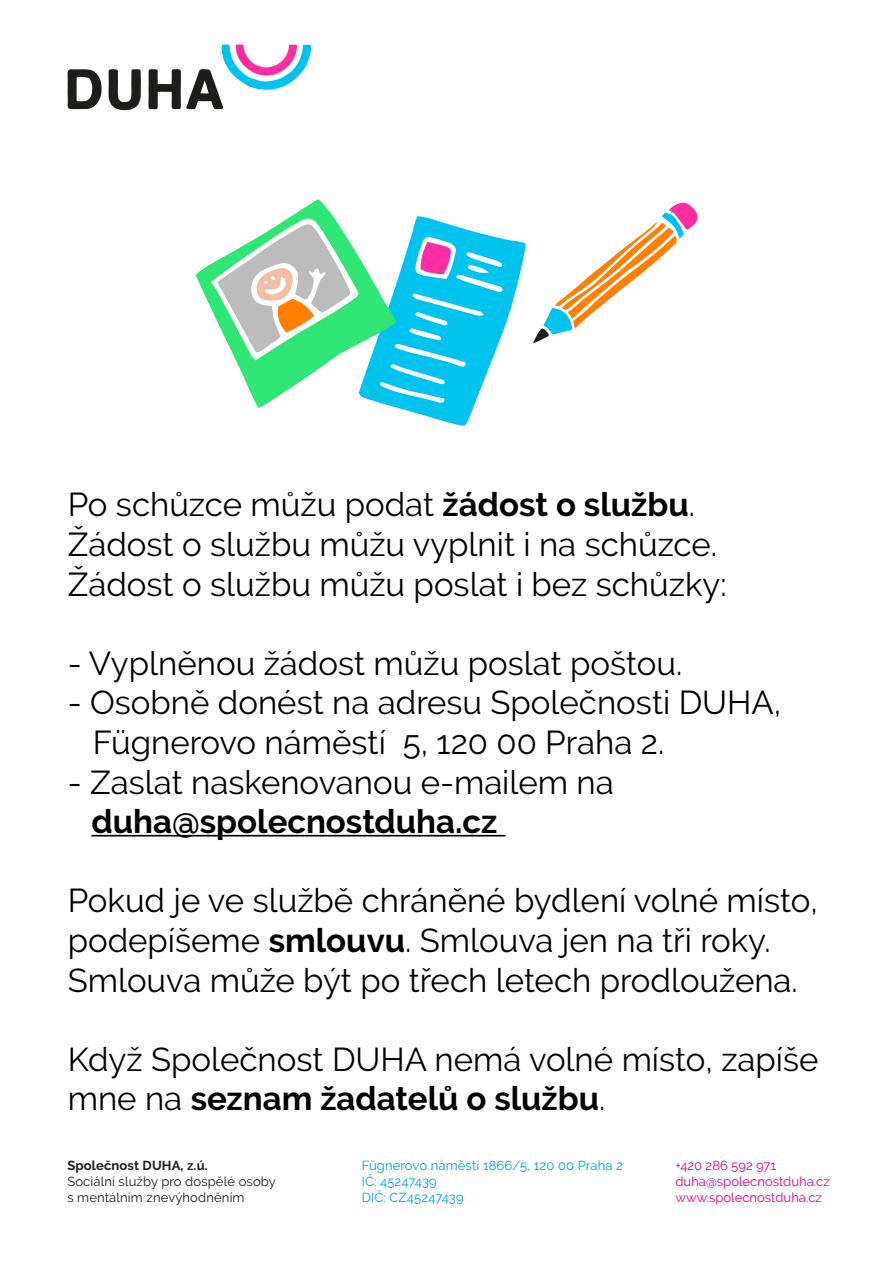
<style>
.page{position:relative;width:893px;height:1263px;background:#fff}
.page>*{position:absolute;margin:0;border:0;box-sizing:border-box;transform-origin:0 0}
.t1{font:33px/39.6px "Raleway";color:#000}
.t2{font:700 33px "Raleway";color:#000}
.t3{font:13.05px/15.6px "Raleway";letter-spacing:.01em;color:#009ee2}
.t4{font:13.05px/15.6px "Raleway";color:#e5007e}
.t5{font:13.05px/15.6px "Raleway";letter-spacing:.01em;color:#1c1d1a}
.t6{font:700 13.05px "Raleway";letter-spacing:.01em;color:#1c1d1a}
.s1{font-weight:700}
</style>
<div class="page">
<svg style="left:109px;top:69px;width:32px;height:41px"></svg>
<svg style="left:67px;top:69px;width:35px;height:40px"></svg>
<svg style="left:148px;top:44px;width:163px;height:65px"></svg>
<hr style="left:91px;top:835px;width:414px;height:1px;background:#000">
<svg style="left:196px;top:199px;width:330px;height:227px"></svg>
<svg style="left:533px;top:202px;width:165px;height:142px"></svg>
<p class="t1" style="left:68px;top:485px;width:660px">Po schůzce můžu podat <span class="s1">žádost o službu</span>.<br>Žádost o službu můžu vyplnit i na schůzce.<br>Žádost o službu můžu poslat i bez schůzky:</p>
<p class="t1" style="left:68px;top:643px;width:616px">- Vyplněnou žádost můžu poslat poštou.</p>
<p class="t1" style="left:93px;top:683px;width:690px;text-indent:-25px">- Osobně donést na adresu Společnosti DUHA,<br>Fügnerovo náměstí 5, 120 00 Praha 2.</p>
<p class="t1" style="left:68px;top:762px;width:548px">- Zaslat naskenovanou e-mailem na</p>
<p class="t2" style="left:91px;top:803px;width:408px">duha@spolecnostduha.cz</p>
<p class="t1" style="left:68px;top:881px;width:752px">Pokud je ve službě chráněné bydlení volné místo, podepíšeme <span class="s1">smlouvu</span>. Smlouva jen na tři roky.<br>Smlouva může být po třech letech prodloužena.</p>
<p class="t1" style="left:68px;top:1039px;width:752px">Když Společnost DUHA nemá volné místo, zapíše mne na <span class="s1">seznam žadatelů o službu</span>.</p>
<p class="t6" style="left:67px;top:1158px;width:142px">Společnost DUHA, z.ú.</p>
<p class="t5" style="left:67px;top:1173px;width:210px">Sociální služby pro dospělé osoby s mentálním znevýhodněním</p>
<p class="t3" style="left:362px;top:1158px;width:263px">Fügnerovo náměstí 1866/5, 120 00 Praha 2<br>IČ: 45247439<br>DIČ: CZ45247439</p>
<p class="t4" style="left:675px;top:1158px;width:156px">+420 286 592 971 duha@spolecnostduha.cz www.spolecnostduha.cz</p>
</div>
